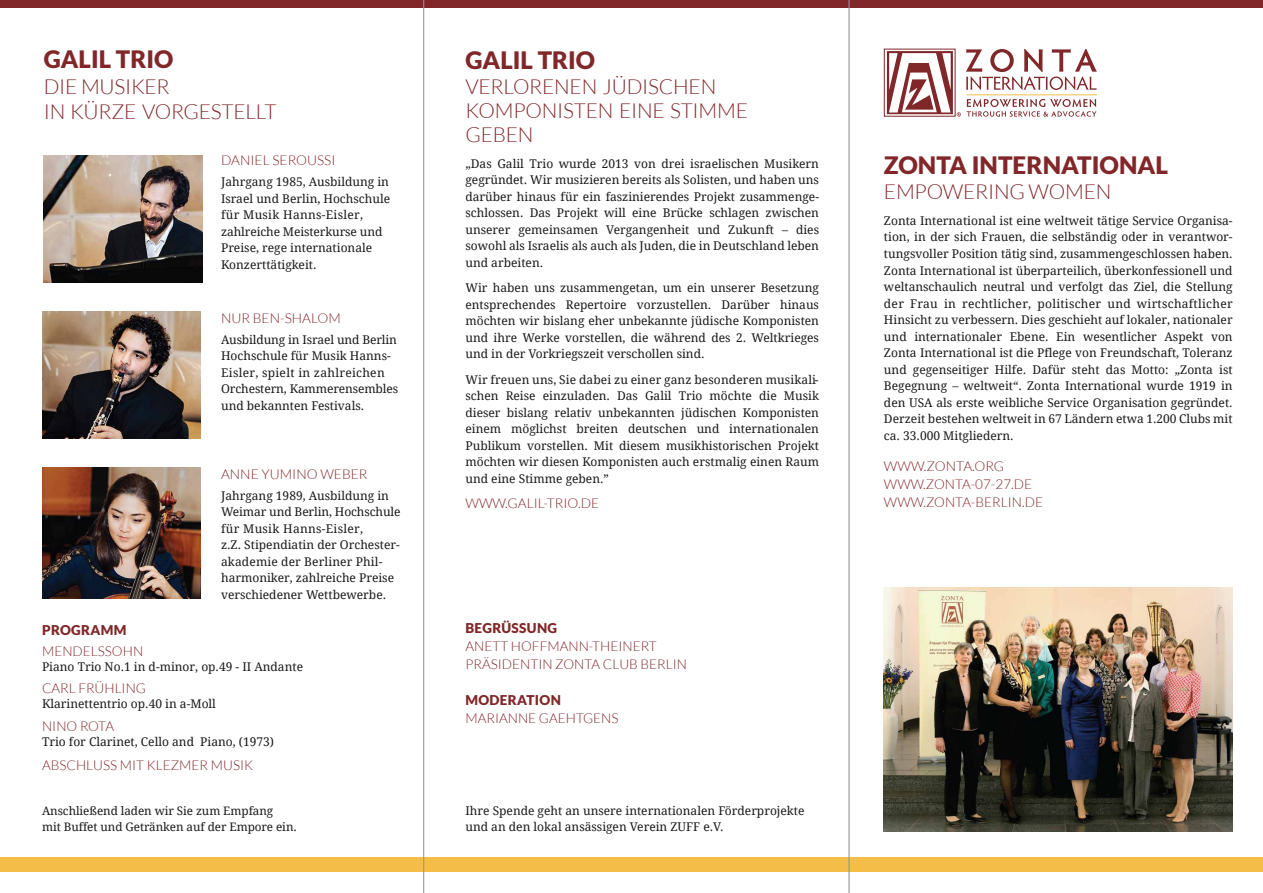
<style>
.page{position:relative;width:1263px;height:893px;background:#fff}
.page>*{position:absolute;margin:0;border:0;box-sizing:border-box;transform-origin:0 0}
.t1{font:900 24px "Lato";color:#812729}
.t2{font:300 20.7px/24px "Lato";letter-spacing:-.01em;color:#812729}
.t3{font:300 13.5px/18px "Lato";color:#812729}
.t4{font:900 13.5px "Lato";letter-spacing:.025em;color:#812729}
.t5{font:12px/16.5px "Droid Serif";color:#1a1a1a}
.t6{font:11.7px/16.5px "Droid Serif";letter-spacing:-.005em;color:#1a1a1a}
</style>
<div class="page">
<div style="left:0;top:857px;width:1263px;height:15px;background:#f4bd47"></div>
<div style="left:0;top:0;width:1263px;height:7px;background:#812629"></div>
<div style="left:884px;top:49px;width:71px;height:68px;border:1px solid #812729"></div>
<svg style="left:887px;top:49px;width:210px;height:68px"></svg>
<img style="left:884px;top:588px;width:349px;height:244px">
<img style="left:42px;top:468px;width:159px;height:131px">
<img style="left:42px;top:311px;width:159px;height:128px">
<img style="left:44px;top:155px;width:158px;height:128px">
<hr style="left:423px;top:0;width:1px;height:893px;background:#939598">
<hr style="left:849px;top:0;width:1px;height:893px;background:#939598">
<h1 class="t1" style="left:44px;top:45px;width:131px">GALIL TRIO</h1>
<h2 class="t2" style="left:44px;top:74px;width:234px;line-height:25.5px">DIE MUSIKER<br>IN KÜRZE VORGESTELLT</h2>
<p class="t3" style="left:221px;top:151px;width:116px">DANIEL SEROUSSI</p>
<p class="t5" style="left:221px;top:174px;width:171px">Jahrgang 1985, Ausbildung in<br>Israel und Berlin, Hochschule für Musik Hanns-Eisler, zahlreiche Meisterkurse und<br>Preise, rege internationale<br>Konzerttätigkeit.</p>
<p class="t3" style="left:221px;top:309px;width:121px">NUR BEN-SHALOM</p>
<p class="t5" style="left:221px;top:331px;width:179px">Ausbildung in Israel und Berlin<br>Hochschule für Musik Hanns-<br>Eisler, spielt in zahlreichen<br>Orchestern, Kammerensembles und bekannten Festivals.</p>
<p class="t3" style="left:221px;top:465px;width:148px">ANNE YUMINO WEBER</p>
<p class="t5" style="left:221px;top:487px;width:181px">Jahrgang 1989, Ausbildung in<br>Weimar und Berlin, Hochschule für Musik Hanns-Eisler,<br>z.Z. Stipendiatin der Orchester&shy;akademie der Berliner Phil&shy;harmoniker, zahlreiche Preise verschiedener Wettbewerbe.</p>
<p class="t4" style="left:42px;top:622px;width:86px">PROGRAMM</p>
<p class="t3" style="left:42px;top:642px;width:103px">MENDELSSOHN</p>
<p class="t5" style="left:42px;top:658px;width:263px">Piano Trio No.1 in d-minor, op.49 - II Andante</p>
<p class="t3" style="left:42px;top:679px;width:105px">CARL FRÜHLING</p>
<p class="t5" style="left:42px;top:696px;width:175px">Klarinettentrio op.40 in a-Moll</p>
<p class="t3" style="left:42px;top:717px;width:74px">NINO ROTA</p>
<p class="t5" style="left:42px;top:733px;width:233px">Trio for Clarinet, Cello and Piano, (1973)</p>
<p class="t3" style="left:42px;top:756px;width:212px">ABSCHLUSS MIT KLEZMER MUSIK</p>
<p class="t6" style="left:42px;top:802px;width:256px">Anschließend laden wir Sie zum Empfang<br>mit Buffet und Getränken auf der Empore ein.</p>
<h1 class="t1" style="left:465px;top:46px;width:131px">GALIL TRIO</h1>
<h2 class="t2" style="left:465px;top:75px;width:284px">VERLORENEN JÜDISCHEN<br>KOMPONISTEN EINE STIMME<br>GEBEN</h2>
<p class="t5" style="left:465px;top:155px;width:355px;text-align:justify">„Das Galil Trio wurde 2013 von drei israelischen Musikern gegründet. Wir musizieren bereits als Solisten, und haben uns darüber hinaus für ein faszinierendes Projekt zusammenge&shy;schlossen. Das Projekt will eine Brücke schlagen zwischen unserer gemeinsamen Vergangenheit und Zukunft – dies sowohl als Israelis als auch als Juden, die in Deutschland leben und arbeiten.</p>
<p class="t5" style="left:465px;top:280px;width:355px;text-align:justify">Wir haben uns zusammengetan, um ein unserer Besetzung entsprechendes Repertoire vorzustellen. Darüber hinaus möchten wir bislang eher unbekannte jüdische Komponisten und ihre Werke vorstellen, die während des 2. Weltkrieges und in der Vorkriegszeit verschollen sind.</p>
<p class="t5" style="left:465px;top:371px;width:355px;text-align:justify">Wir freuen uns, Sie dabei zu einer ganz besonderen musikali&shy;schen Reise einzuladen. Das Galil Trio möchte die Musik dieser bislang relativ unbekannten jüdischen Komponisten einem möglichst breiten deutschen und internationalen Publikum vorstellen. Mit diesem musikhistorischen Projekt möchten wir diesen Komponisten auch erstmalig einen Raum und eine Stimme geben.”</p>
<p class="t3" style="left:465px;top:494px;width:135px">WWW.GALIL-TRIO.DE</p>
<p class="t4" style="left:465px;top:620px;width:93px">BEGRÜSSUNG</p>
<p class="t3" style="left:465px;top:637px;width:223px">ANETT HOFFMANN-THEINERT<br>PRÄSIDENTIN ZONTA CLUB BERLIN</p>
<p class="t4" style="left:465px;top:692px;width:97px">MODERATION</p>
<p class="t3" style="left:465px;top:709px;width:155px">MARIANNE GAEHTGENS</p>
<p class="t5" style="left:465px;top:802px;width:341px">Ihre Spende geht an unsere internationalen Förderprojekte und an den lokal ansässigen Verein ZUFF e.V.</p>
<h1 class="t1" style="left:884px;top:151px;width:286px">ZONTA INTERNATIONAL</h1>
<h2 class="t2" style="left:884px;top:180px;width:229px">EMPOWERING WOMEN</h2>
<p class="t5" style="left:884px;top:213px;width:350px;text-align:justify">Zonta International ist eine weltweit tätige Service Organisa&shy;tion, in der sich Frauen, die selbständig oder in verantwor&shy;tungsvoller Position tätig sind, zusammengeschlossen haben.<br>Zonta International ist überparteilich, überkonfessionell und weltanschaulich neutral und verfolgt das Ziel, die Stellung der Frau in rechtlicher, politischer und wirtschaftlicher Hinsicht zu verbessern. Dies geschieht auf lokaler, nationaler und internationaler Ebene. Ein wesentlicher Aspekt von Zonta International ist die Pflege von Freundschaft, Toleranz und gegenseitiger Hilfe. Dafür steht das Motto: „Zonta ist Begegnung – weltweit“. Zonta International wurde 1919 in den USA als erste weibliche Service Organisation gegründet.<br>Derzeit bestehen weltweit in 67 Ländern etwa 1.200 Clubs mit ca. 33.000 Mitgliedern.</p>
<p class="t3" style="left:884px;top:457px;width:161px">WWW.ZONTA.ORG<br>WWW.ZONTA-07-27.DE<br>WWW.ZONTA-BERLIN.DE</p>
</div>
